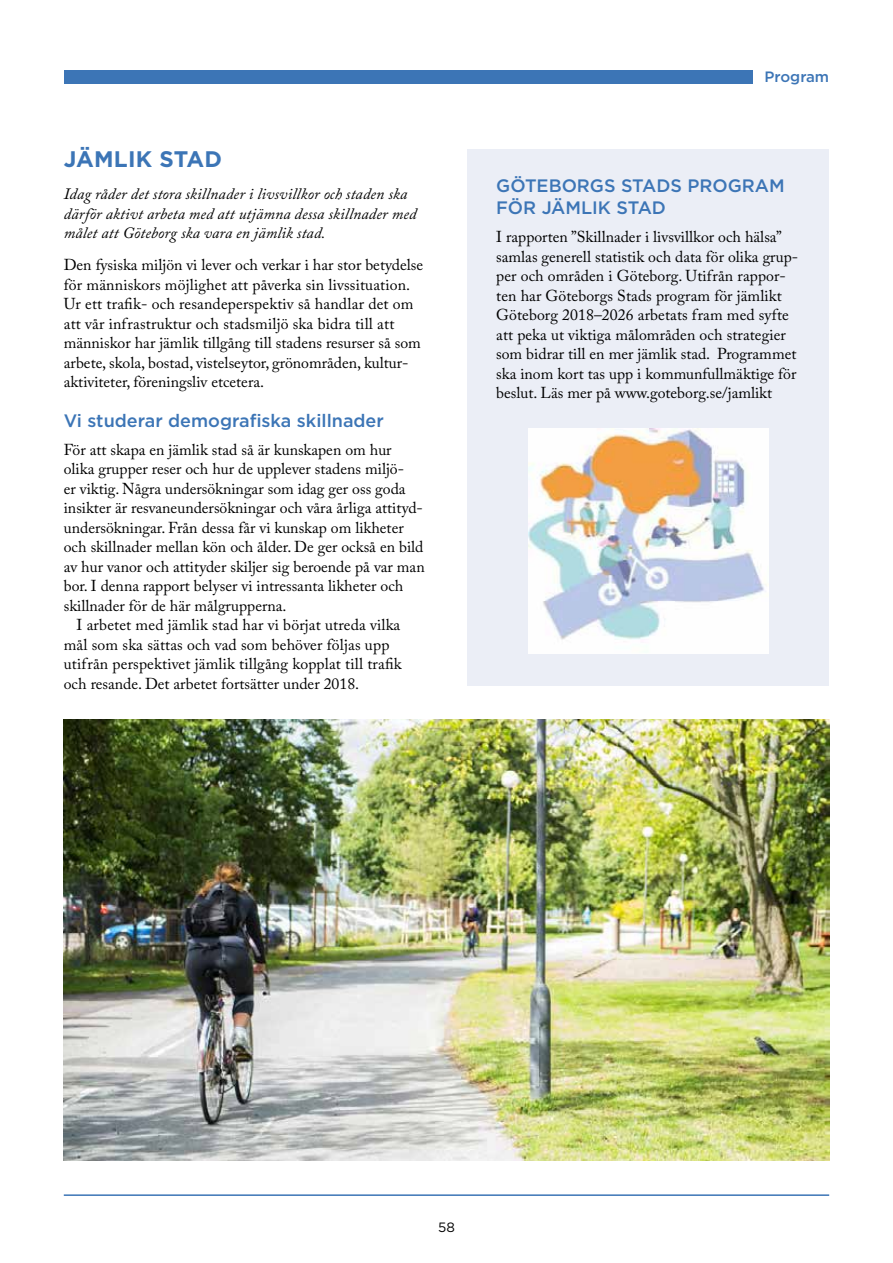
<style>
.page{position:relative;width:893px;height:1263px;background:#fff}
.page>*{position:absolute;margin:0;border:0;box-sizing:border-box;transform-origin:0 0}
.t1{font:700 22.5px "Gotham";letter-spacing:.01em;color:#3c75b6}
.t2{font:500 18px/22.5px "Gotham";color:#3c75b6}
.t3{font:15.75px/19.5px "Adobe Caslon Pro";color:#000}
.t4{font:italic 15.75px/19.5px "Adobe Caslon Pro";letter-spacing:.01em;color:#000}
.t5{font:500 15px "Gotham";color:#3c75b6}
.t6{font:13.5px "Gotham";color:#000}
</style>
<div class="page">
<hr style="left:64px;top:1194px;width:765px;height:2px;background:#3c75b6">
<div style="left:64px;top:70px;width:689px;height:13px;background:#3c75b6"></div>
<div style="left:468px;top:149px;width:361px;height:536px;background:#ebeef6"></div>
<img style="left:528px;top:429px;width:241px;height:224px">
<img style="left:64px;top:720px;width:765px;height:441px">
<h1 class="t1" style="left:64px;top:144px;width:160px">JÄMLIK STAD</h1>
<p class="t4" style="left:64px;top:184px;width:354px">Idag råder det stora skillnader i livsvillkor och staden ska därför aktivt arbeta med att utjämna dessa skillnader med målet att Göteborg ska vara en jämlik stad.</p>
<p class="t3" style="left:64px;top:255px;width:361px">Den fysiska miljön vi lever och verkar i har stor betydelse för människors möjlighet att påverka sin livssituation.<br>Ur ett trafik- och resandeperspektiv så handlar det om att vår infrastruktur och stadsmiljö ska bidra till att människor har jämlik tillgång till stadens resurser så som arbete, skola, bostad, vistelseytor, grönområden, kultur&shy;aktiviteter, föreningsliv etcetera.</p>
<p class="t2" style="left:64px;top:409px;width:322px">Vi studerar demografiska skillnader</p>
<p class="t3" style="left:64px;top:440px;width:329px">För att skapa en jämlik stad så är kunskapen om hur</p>
<p class="t3" style="left:64px;top:459px;width:342px">olika grupper reser och hur de upplever stadens miljö-</p>
<p class="t3" style="left:64px;top:479px;width:343px">er viktig. Några undersökningar som idag ger oss goda</p>
<p class="t3" style="left:64px;top:498px;width:361px">insikter är resvaneundersökningar och våra årliga attityd-</p>
<p class="t3" style="left:64px;top:518px;width:341px">undersökningar. Från dessa får vi kunskap om likheter</p>
<p class="t3" style="left:64px;top:537px;width:361px">och skillnader mellan kön och ålder. De ger också en bild</p>
<p class="t3" style="left:64px;top:557px;width:362px">av hur vanor och attityder skiljer sig beroende på var man</p>
<p class="t3" style="left:64px;top:576px;width:341px">bor. I denna rapport belyser vi intressanta likheter och</p>
<p class="t3" style="left:64px;top:596px;width:224px">skillnader för de här målgrupperna.</p>
<p class="t3" style="left:77px;top:615px;width:325px">I arbetet med jämlik stad har vi börjat utreda vilka</p>
<p class="t3" style="left:64px;top:635px;width:327px">mål som ska sättas och vad som behöver följas upp</p>
<p class="t3" style="left:64px;top:654px;width:339px">utifrån perspektivet jämlik tillgång kopplat till trafik</p>
<p class="t3" style="left:64px;top:674px;width:297px">och resande. Det arbetet fortsätter under 2018.</p>
<p class="t5" style="left:764px;top:67px;width:66px">Program</p>
<p class="t2" style="left:496px;top:174px;width:290px">GÖTEBORGS STADS PROGRAM<br>FÖR JÄMLIK STAD</p>
<p class="t3" style="left:496px;top:227px;width:304px">I rapporten ”Skillnader i livsvillkor och hälsa” samlas generell statistik och data för olika grup&shy;per och områden i Göteborg. Utifrån rappor&shy;ten har Göteborgs Stads program för jämlikt Göteborg 2018–2026 arbetats fram med syfte att peka ut viktiga målområden och strategier som bidrar till en mer jämlik stad. Programmet ska inom kort tas upp i kommunfullmäktige för beslut. Läs mer på www.goteborg.se/jamlikt</p>
<p class="t6" style="left:438px;top:1218px;width:18px">58</p>
</div>
